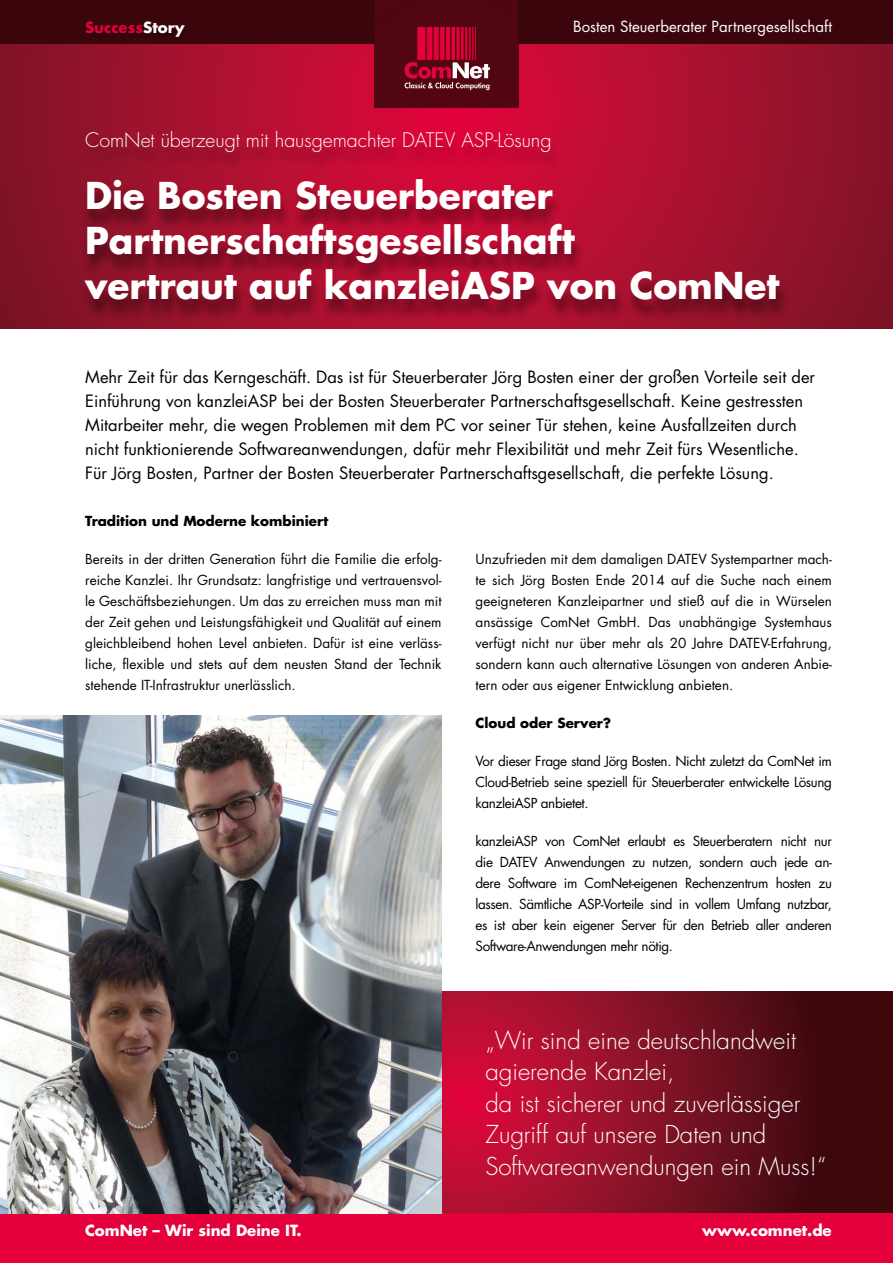
<style>
.page{position:relative;width:893px;height:1263px;background:#fff}
.page>*{position:absolute;margin:0;border:0;box-sizing:border-box;transform-origin:0 0}
.t1{font:700 36px/45px "Futura";color:#fff}
.t2{font:300 24px/31.5px "Futura";color:#fff}
.t3{font:300 19.5px "Futura";color:#fff}
.t4{font:16.5px/24px "Futura";color:#000}
.t5{font:15px "Futura";color:#fff}
.t6{font:700 15px "Futura";color:#fff}
.t7{font:700 15px "Futura";color:#e4003a}
.t8{font:13.5px/21px "Futura";letter-spacing:-.03em;color:#000;text-align:justify}
.t9{font:700 13.5px "Futura";color:#000}
.s1{color:#fff}
</style>
<div class="page">
<svg style="left:0;top:44px;width:893px;height:285px;background:#9f102c"></svg>
<div style="left:80px;top:136px;width:711px;height:185px;background:#000;opacity:.4"></div>
<div style="left:0;top:0;width:374px;height:44px;background:#3b060b"></div>
<div style="left:519px;top:0;width:374px;height:44px;background:#3b060b"></div>
<div style="left:374px;top:0;width:145px;height:108px;background:#510611"></div>
<svg style="left:404px;top:27px;width:86px;height:63px"></svg>
<div style="left:83px;top:22px;width:106px;height:21px;background:#35050a"></div>
<svg style="left:442px;top:991px;width:451px;height:222px;background:#7e0d22"></svg>
<div style="left:0;top:1213px;width:893px;height:50px;background:#e4003a"></div>
<img style="left:0;top:715px;width:442px;height:498px">
<p class="t7" style="left:85px;top:17px;width:101px">Success<span class="s1">Story</span></p>
<p class="t5" style="left:573px;top:17px;width:260px">Bosten Steuerberater Partnergesellschaft</p>
<h3 class="t3" style="left:85px;top:128px;width:468px">ComNet überzeugt mit hausgemachter DATEV ASP-Lösung</h3>
<h1 class="t1" style="left:85px;top:172px;width:696px">Die Bosten Steuerberater<br>Partnerschaftsgesellschaft<br>vertraut auf kanzleiASP von ComNet</h1>
<p class="t4" style="left:85px;top:365px;width:731px">Mehr Zeit für das Kerngeschäft. Das ist für Steuerberater Jörg Bosten einer der großen Vorteile seit der Einführung von kanzleiASP bei der Bosten Steuerberater Partnerschaftsgesellschaft. Keine gestressten Mitarbeiter mehr, die wegen Problemen mit dem PC vor seiner Tür stehen, keine Ausfallzeiten durch nicht funktionierende Softwareanwendungen, dafür mehr Flexibilität und mehr Zeit fürs Wesentliche.<br>Für Jörg Bosten, Partner der Bosten Steuerberater Partnerschaftsgesellschaft, die perfekte Lösung.</p>
<p class="t9" style="left:85px;top:512px;width:245px">Tradition und Moderne kombiniert</p>
<p class="t8" style="left:85px;top:548px;width:358px">Bereits in der dritten Generation führt die Familie die erfolg&shy;reiche Kanzlei. Ihr Grundsatz: langfristige und vertrauensvol&shy;le Geschäftsbeziehungen. Um das zu erreichen muss man mit der Zeit gehen und Leistungsfähigkeit und Qualität auf einem gleichbleibend hohen Level anbieten. Dafür ist eine verläss&shy;liche, flexible und stets auf dem neusten Stand der Technik stehende IT-Infrastruktur unerlässlich.</p>
<p class="t8" style="left:476px;top:549px;width:358px">Unzufrieden mit dem damaligen DATEV Systempartner mach&shy;te sich Jörg Bosten Ende 2014 auf die Suche nach einem geeigneteren Kanzleipartner und stieß auf die in Würselen ansässige ComNet GmbH. Das unabhängige Systemhaus verfügt nicht nur über mehr als 20 Jahre DATEV-Erfahrung, sondern kann auch alternative Lösungen von anderen Anbie&shy;tern oder aus eigener Entwicklung anbieten.</p>
<p class="t9" style="left:476px;top:714px;width:137px">Cloud oder Server?</p>
<p class="t8" style="left:476px;top:751px;width:358px">Vor dieser Frage stand Jörg Bosten. Nicht zuletzt da ComNet im Cloud-Betrieb seine speziell für Steuerberater entwickelte Lösung kanzleiASP anbietet.</p>
<p class="t8" style="left:476px;top:831px;width:358px">kanzleiASP von ComNet erlaubt es Steuerberatern nicht nur die DATEV Anwendungen zu nutzen, sondern auch jede an&shy;dere Software im ComNet-eigenen Rechenzentrum hosten zu lassen. Sämtliche ASP-Vorteile sind in vollem Umfang nutzbar, es ist aber kein eigener Server für den Betrieb aller anderen Software-Anwendungen mehr nötig.</p>
<h2 class="t2" style="left:485px;top:1025px;width:343px">„Wir sind eine deutschlandweit agierende Kanzlei,<br>da ist sicherer und zuverlässiger<br>Zugriff auf unsere Daten und<br>Softwareanwendungen ein Muss!“</h2>
<p class="t6" style="left:85px;top:1221px;width:218px">ComNet – Wir sind Deine IT.</p>
<p class="t6" style="left:702px;top:1221px;width:131px">www.comnet.de</p>
</div>
